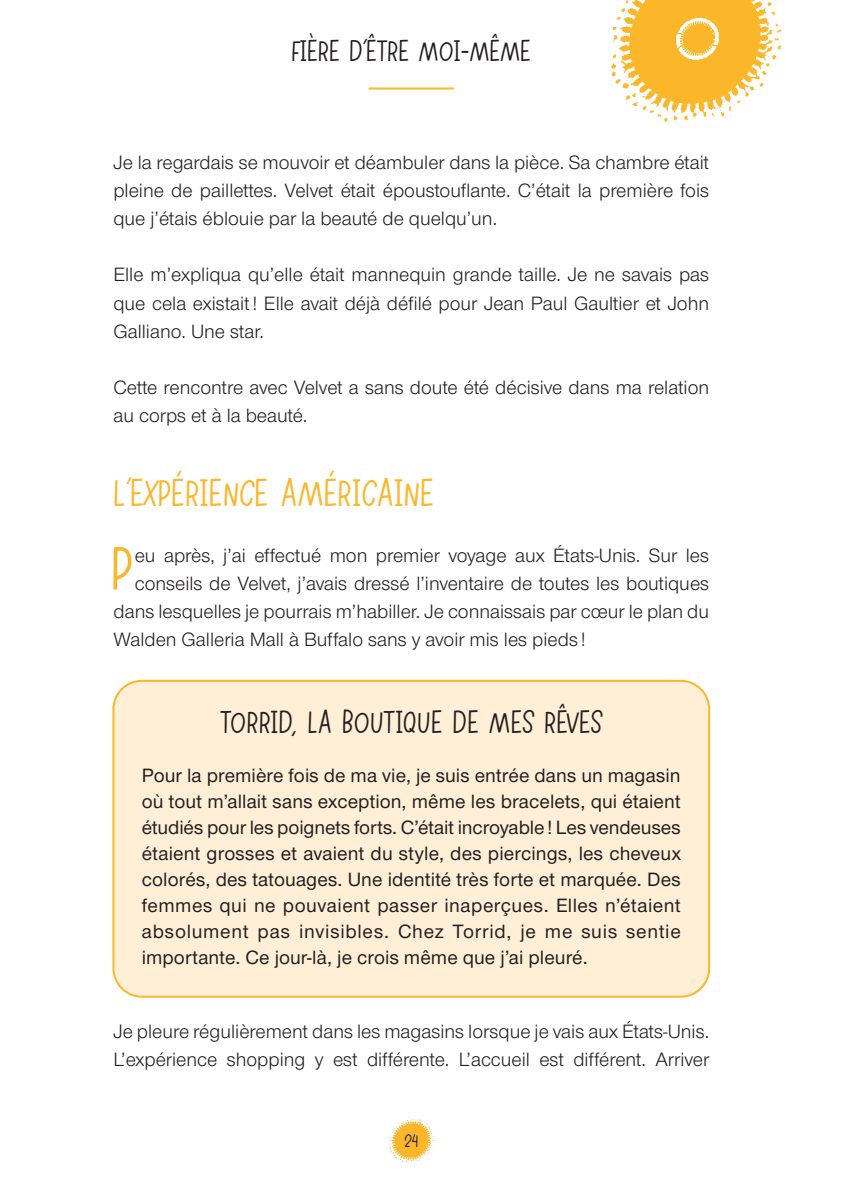
<style>
.page{position:relative;width:851px;height:1191px;background:#fff}
.page>*{position:absolute;margin:0;border:0;box-sizing:border-box;transform-origin:0 0}
.t1{font:59.4px "Molly Sans Serif 02";color:#fcb62a}
.t2{font:36px "Molly Sans Serif 02";letter-spacing:.02em;color:#fcb62a}
.t3{font:30px "Molly Sans Serif 02";letter-spacing:.03em;color:#231f20}
.t4{font:28px "Molly Sans Serif 02";letter-spacing:.02em;color:#231f20}
.t5{font:20px/28px "Nimbus Sans Novus T";color:#231f20;text-align:justify}
.t6{font:500 20px/26px "Nimbus Sans Novus T";letter-spacing:.005em;color:#231f20;text-align:justify}
.t7{font:18px "Molly Sans Serif 02";color:#231f20}
</style>
<div class="page">
<hr style="left:369px;top:87px;width:85px;height:2px;background:#fcb62a">
<img style="left:389px;top:1119px;width:45px;height:43px">
<div style="left:113px;top:681px;width:596px;height:315px;background:#ffefd6;border-radius:28px"></div>
<div style="left:112px;top:680px;width:598px;height:317px;border:2px solid #fcb62a;border-radius:28px"></div>
<img style="left:611px;top:0;width:171px;height:122px">
<h3 class="t4" style="left:292px;top:32px;width:240px">FIÈRE D’ÊTRE MOI-MÊME</h3>
<p class="t5" style="left:113px;top:148px;width:597px">Je la regardais se mouvoir et déambuler dans la pièce. Sa chambre était pleine de paillettes. Velvet était époustouflante. C’était la première fois que j’étais éblouie par la beauté de quelqu’un.</p>
<p class="t5" style="left:113px;top:260px;width:597px">Elle m’expliqua qu’elle était mannequin grande taille. Je ne savais pas que cela existait! Elle avait déjà défilé pour Jean Paul Gaultier et John Galliano. Une star.</p>
<p class="t5" style="left:113px;top:372px;width:597px">Cette rencontre avec Velvet a sans doute été décisive dans ma relation au corps et à la beauté.</p>
<h2 class="t2" style="left:113px;top:469px;width:321px">L’EXPÉRIENCE AMÉRICAINE</h2>
<h1 class="t1" style="left:111px;top:529px;width:23px">P</h1>
<p class="t5" style="left:135px;top:540px;width:576px">eu après, j’ai effectué mon premier voyage aux États-Unis. Sur les</p>
<p class="t5" style="left:135px;top:568px;width:576px">conseils de Velvet, j’avais dressé l’inventaire de toutes les boutiques</p>
<p class="t5" style="left:113px;top:596px;width:597px">dans lesquelles je pourrais m’habiller. Je connaissais par cœur le plan du</p>
<p class="t5" style="left:113px;top:624px;width:473px">Walden Galleria Mall à Buffalo sans y avoir mis les pieds !</p>
<h3 class="t3" style="left:220px;top:702px;width:383px">TORRID, LA BOUTIQUE DE MES RÊVES</h3>
<p class="t6" style="left:142px;top:762px;width:540px">Pour la première fois de ma vie, je suis entrée dans un magasin où tout m’allait sans exception, même les bracelets, qui étaient étudiés pour les poignets forts. C’était incroyable! Les vendeuses étaient grosses et avaient du style, des piercings, les cheveux colorés, des tatouages. Une identité très forte et marquée. Des femmes qui ne pouvaient passer inaperçues. Elles n’étaient absolument pas invisibles. Chez Torrid, je me suis sentie importante. Ce jour-là, je crois même que j’ai pleuré.</p>
<p class="t5" style="left:113px;top:1016px;width:597px">Je pleure régulièrement dans les magasins lorsque je vais aux États-Unis.<br>L’expérience shopping y est différente. L’accueil est différent. Arriver</p>
<p class="t7" style="left:404px;top:1129px;width:15px">24</p>
</div>
